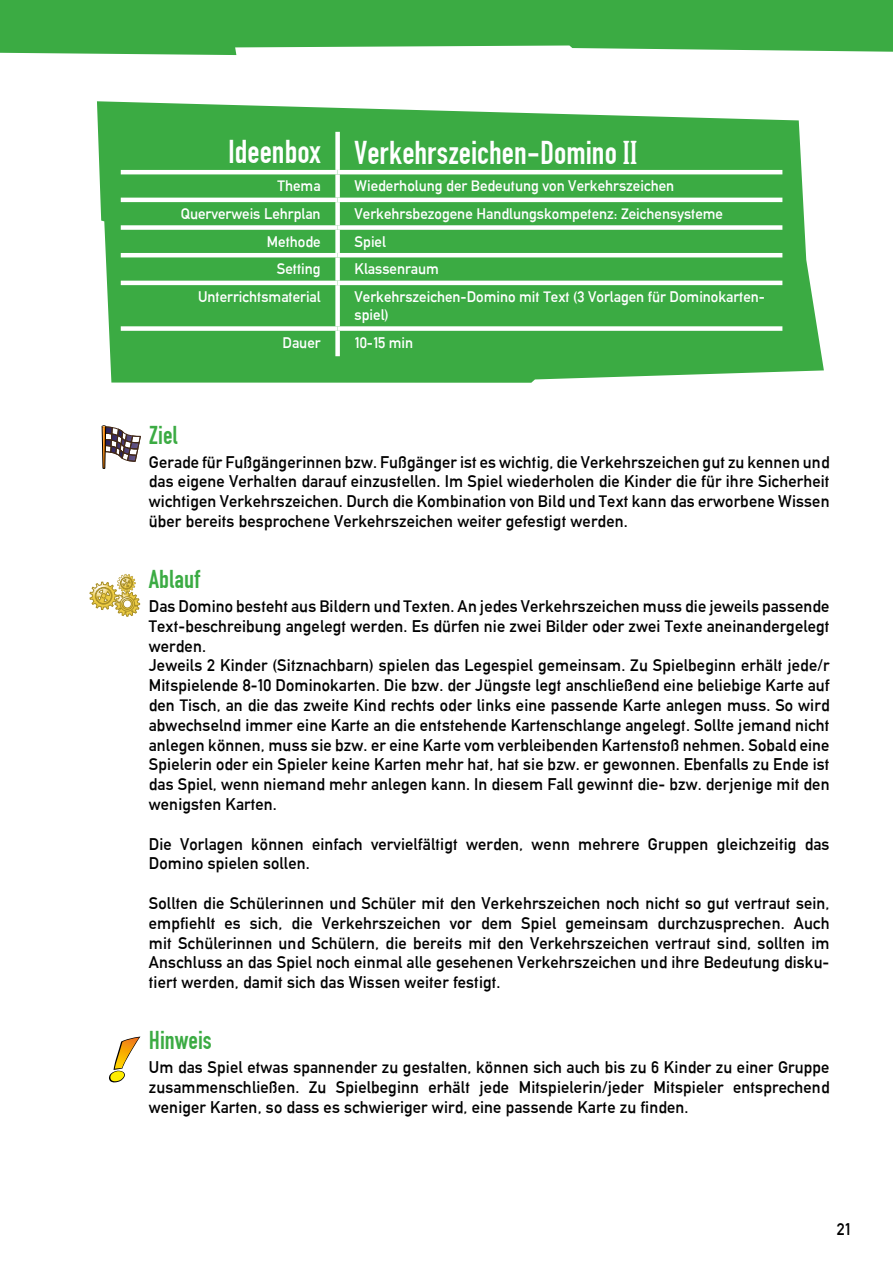
<style>
.page{position:relative;width:893px;height:1263px;background:#fff}
.page>*{position:absolute;margin:0;border:0;box-sizing:border-box;transform-origin:0 0}
.t1{font:34.5px "DIN 1451 Engschrift Regular";color:#fff}
.t2{font:27px "DIN 1451 Engschrift Regular";color:#3bab43}
.t3{font:16.5px/19.8px "Alte DIN1451 Mittelschrift";letter-spacing:.01em;color:#000;text-align:justify}
.t4{font:15px/18px "Alte DIN1451 Mittelschrift";color:#fff}
.s1{font-family:"ARJULIAN"}
</style>
<div class="page">
<svg style="left:0;top:0;width:893px;height:55px;background:#4eb355"></svg>
<svg style="left:97px;top:101px;width:727px;height:282px;background:#4db254"></svg>
<div style="left:335px;top:132px;width:5px;height:38px;background:#fff"></div>
<hr style="left:121px;top:170px;width:217px;height:4px;background:#fff">
<hr style="left:338px;top:170px;width:444px;height:4px;background:#fff">
<div style="left:335px;top:174px;width:5px;height:24px;background:#fff"></div>
<hr style="left:121px;top:198px;width:217px;height:4px;background:#fff">
<hr style="left:338px;top:198px;width:444px;height:4px;background:#fff">
<div style="left:335px;top:202px;width:5px;height:23px;background:#fff"></div>
<div style="left:121px;top:225px;width:217px;height:5px;background:#fff"></div>
<div style="left:338px;top:225px;width:444px;height:5px;background:#fff"></div>
<div style="left:335px;top:230px;width:5px;height:23px;background:#fff"></div>
<hr style="left:121px;top:253px;width:217px;height:4px;background:#fff">
<hr style="left:338px;top:253px;width:444px;height:4px;background:#fff">
<div style="left:335px;top:257px;width:5px;height:24px;background:#fff"></div>
<hr style="left:121px;top:281px;width:217px;height:4px;background:#fff">
<hr style="left:338px;top:281px;width:444px;height:4px;background:#fff">
<div style="left:335px;top:285px;width:5px;height:41px;background:#fff"></div>
<div style="left:121px;top:326px;width:217px;height:5px;background:#fff"></div>
<div style="left:338px;top:326px;width:444px;height:5px;background:#fff"></div>
<div style="left:335px;top:331px;width:5px;height:25px;background:#fff"></div>
<svg style="left:102px;top:425px;width:39px;height:44px"></svg>
<svg style="left:89px;top:574px;width:51px;height:43px"></svg>
<svg style="left:109px;top:1036px;width:31px;height:46px"></svg>
<h1 class="t1" style="left:228px;top:132px;width:410px">Ideenbox Verkehrszeichen-Domino <span class="s1">II</span></h1>
<p class="t4" style="left:278px;top:177px;width:45px">Thema</p>
<p class="t4" style="left:355px;top:177px;width:321px">Wiederholung der Bedeutung von Verkehrszeichen</p>
<p class="t4" style="left:181px;top:205px;width:141px">Querverweis Lehrplan</p>
<p class="t4" style="left:355px;top:205px;width:370px">Verkehrsbezogene Handlungskompetenz: Zeichensysteme</p>
<p class="t4" style="left:267px;top:232px;width:55px">Methode</p>
<p class="t4" style="left:355px;top:232px;width:33px">Spiel</p>
<p class="t4" style="left:277px;top:260px;width:45px">Setting</p>
<p class="t4" style="left:355px;top:260px;width:86px">Klassenraum</p>
<p class="t4" style="left:198px;top:288px;width:124px">Unterrichtsmaterial</p>
<p class="t4" style="left:355px;top:288px;width:412px">Verkehrszeichen-Domino mit Text (3 Vorlagen für Dominokarten&shy;spiel)</p>
<p class="t4" style="left:283px;top:333px;width:40px">Dauer</p>
<p class="t4" style="left:355px;top:333px;width:60px">10-15 min</p>
<h2 class="t2" style="left:149px;top:419px;width:31px">Ziel</h2>
<p class="t3" style="left:149px;top:452px;width:682px">Gerade für Fußgängerinnen bzw. Fußgänger ist es wichtig, die Verkehrszeichen gut zu kennen und das eigene Verhalten darauf einzustellen. Im Spiel wiederholen die Kinder die für ihre Sicherheit wichtigen Verkehrszeichen. Durch die Kombination von Bild und Text kann das erworbene Wissen über bereits besprochene Verkehrszeichen weiter gefestigt werden.</p>
<h2 class="t2" style="left:149px;top:563px;width:53px">Ablauf</h2>
<p class="t3" style="left:149px;top:596px;width:682px;text-align:left">Das Domino besteht aus Bildern und Texten. An jedes Verkehrszeichen muss die jeweils passende Text-beschreibung angelegt werden. Es dürfen nie zwei Bilder oder zwei Texte aneinandergelegt werden.<br>Jeweils 2 Kinder (Sitznachbarn) spielen das Legespiel gemeinsam. Zu Spielbeginn erhält jede/r Mitspielende 8-10 Dominokarten. Die bzw. der Jüngste legt anschließend eine beliebige Karte auf den Tisch, an die das zweite Kind rechts oder links eine passende Karte anlegen muss. So wird abwechselnd immer eine Karte an die entstehende Kartenschlange angelegt. Sollte jemand nicht anlegen können, muss sie bzw. er eine Karte vom verbleibenden Kartenstoß nehmen. Sobald eine Spielerin oder ein Spieler keine Karten mehr hat, hat sie bzw. er gewonnen. Ebenfalls zu Ende ist das Spiel, wenn niemand mehr anlegen kann. In diesem Fall gewinnt die- bzw. derjenige mit den wenigsten Karten.</p>
<p class="t3" style="left:149px;top:834px;width:682px">Die Vorlagen können einfach vervielfältigt werden, wenn mehrere Gruppen gleichzeitig das<br>Domino spielen sollen.</p>
<p class="t3" style="left:149px;top:893px;width:682px">Sollten die Schülerinnen und Schüler mit den Verkehrszeichen noch nicht so gut vertraut sein, empfiehlt es sich, die Verkehrszeichen vor dem Spiel gemeinsam durchzusprechen. Auch mit Schülerinnen und Schülern, die bereits mit den Verkehrszeichen vertraut sind, sollten im Anschluss an das Spiel noch einmal alle gesehenen Verkehrszeichen und ihre Bedeutung disku&shy;tiert werden, damit sich das Wissen weiter festigt.</p>
<h2 class="t2" style="left:149px;top:1025px;width:64px">Hinweis</h2>
<p class="t3" style="left:149px;top:1057px;width:682px">Um das Spiel etwas spannender zu gestalten, können sich auch bis zu 6 Kinder zu einer Gruppe zusammenschließen. Zu Spielbeginn erhält jede Mitspielerin/jeder Mitspieler entsprechend weniger Karten, so dass es schwieriger wird, eine passende Karte zu finden.</p>
<p class="t3" style="left:834px;top:1218px;width:18px">25</p>
<p class="t3" style="left:837px;top:1218px;width:15px">21</p>
</div>
